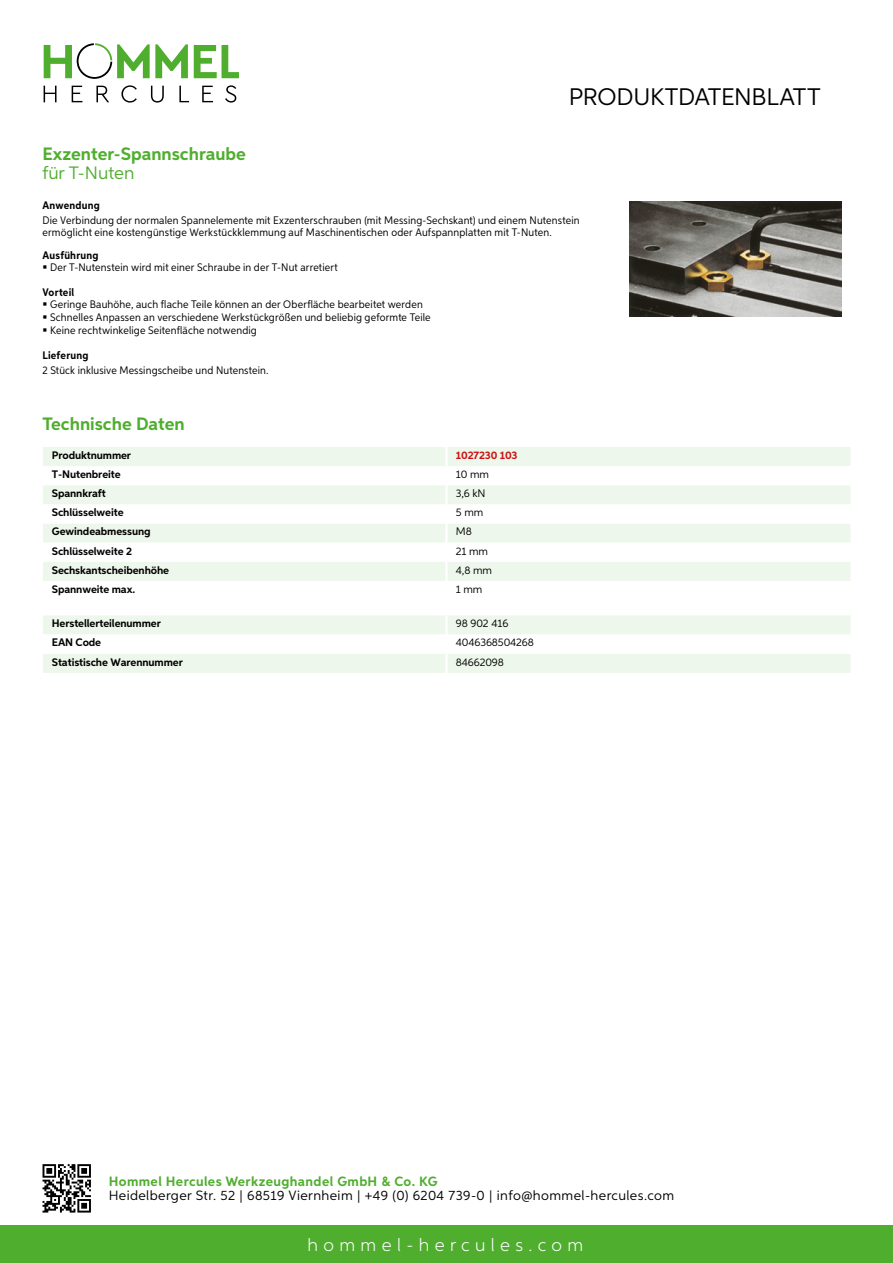
<style>
.page{position:relative;width:893px;height:1263px;background:#fff}
.page>*{position:absolute;margin:0;border:0;box-sizing:border-box;transform-origin:0 0}
.t1{font:24px "Aspira";letter-spacing:-.01em;color:#000}
.t2{font:700 18px "Aspira";color:#50ae2f}
.t3{font:300 18px "Aspira";letter-spacing:.3em;color:#fff}
.t4{font:18px "Aspira";color:#50ae2f}
.t5{font:13.5px "Aspira";letter-spacing:.03em;color:#000}
.t6{font:700 13.5px "Aspira";letter-spacing:.03em;color:#50ae2f}
.t7{font:10.95px/12.8px "Aspira Nar";letter-spacing:.015em;color:#000}
.t8{font:700 10.95px "Aspira";letter-spacing:-.01em;color:#000}
.t9{font:10.95px "Aspira";letter-spacing:-.01em;color:#000}
.t10{font:700 10.95px "Aspira Nar";letter-spacing:.02em;color:#000}
.t11{font:700 10.95px "Aspira";letter-spacing:-.01em;color:#cd1013}
</style>
<div class="page">
<div style="left:0;top:1226px;width:893px;height:37px;background:#50ae2f"></div>
<svg style="left:43px;top:1164px;width:48px;height:48px"></svg>
<svg style="left:194px;top:45px;width:45px;height:33px"></svg>
<svg style="left:44px;top:43px;width:144px;height:36px"></svg>
<svg style="left:44px;top:86px;width:13px;height:16px"></svg>
<svg style="left:72px;top:86px;width:10px;height:16px"></svg>
<svg style="left:96px;top:86px;width:13px;height:16px"></svg>
<svg style="left:121px;top:85px;width:16px;height:18px"></svg>
<svg style="left:151px;top:86px;width:13px;height:17px"></svg>
<svg style="left:179px;top:86px;width:10px;height:16px"></svg>
<svg style="left:202px;top:86px;width:11px;height:16px"></svg>
<svg style="left:225px;top:85px;width:11px;height:18px"></svg>
<div style="left:43px;top:447px;width:807px;height:19px;background:#eef7eb"></div>
<svg style="left:43px;top:485px;width:807px;height:96px;fill:#eef7eb"></svg>
<hr style="left:445px;top:447px;width:3px;height:19px;background:#fff">
<hr style="left:445px;top:485px;width:3px;height:19px;background:#fff">
<hr style="left:445px;top:504px;width:3px;height:19px;background:#fff">
<hr style="left:445px;top:523px;width:3px;height:20px;background:#fff">
<hr style="left:445px;top:543px;width:3px;height:19px;background:#fff">
<hr style="left:445px;top:562px;width:3px;height:19px;background:#fff">
<svg style="left:43px;top:615px;width:807px;height:58px"></svg>
<hr style="left:445px;top:654px;width:3px;height:19px;background:#fff">
<img style="left:629px;top:201px;width:213px;height:115px">
<h1 class="t1" style="left:569px;top:82px;width:253px">Produktdatenblatt</h1>
<h2 class="t2" style="left:43px;top:142px;width:205px">Exzenter-Spannschraube</h2>
<h2 class="t4" style="left:43px;top:162px;width:93px">für T-N uten</h2>
<p class="t10" style="left:43px;top:199px;width:59px">Anwendung</p>
<p class="t7" style="left:43px;top:214px;width:538px;line-height:12px">Die Verbindung der normalen Spannelemente mit Exzenterschrauben (mit Messing-Sechskant) und einem Nutenstein ermöglicht eine kostengünstige Werkstückklemmung auf Maschinentischen oder Aufspannplatten mit T-Nuten.</p>
<p class="t10" style="left:43px;top:248px;width:58px">Ausführung</p>
<p class="t7" style="left:50px;top:261px;width:289px">Der T-Nutenstein wird mit einer Schraube in der T-Nut arretiert</p>
<p class="t10" style="left:43px;top:285px;width:33px">Vorteil</p>
<p class="t7" style="left:50px;top:298px;width:382px">Geringe Bauhöhe, auch flache Teile können an der Oberfläche bearbeitet werden<br>Schnelles Anpassen an verschiedene Werkstückgrößen und beliebig geformte Teile<br>Keine rechtwinkelige Seitenfläche notwendig</p>
<p class="t10" style="left:43px;top:349px;width:47px">Lieferung</p>
<p class="t7" style="left:43px;top:364px;width:228px">2 Stück inklusive Messingscheibe und Nutenstein.</p>
<h2 class="t2" style="left:43px;top:413px;width:144px">Technische Daten</h2>
<p class="t8" style="left:52px;top:448px;width:81px">Produktnummer</p>
<p class="t11" style="left:456px;top:448px;width:63px">1027230 103</p>
<p class="t8" style="left:52px;top:467px;width:70px">T-Nutenbreite</p>
<p class="t9" style="left:456px;top:468px;width:35px">10 mm</p>
<p class="t8" style="left:52px;top:487px;width:55px">Spannkraft</p>
<p class="t9" style="left:456px;top:487px;width:29px">3,6 kN</p>
<p class="t8" style="left:52px;top:506px;width:73px">Schlüsselweite</p>
<p class="t9" style="left:456px;top:506px;width:29px">5 mm</p>
<p class="t8" style="left:52px;top:525px;width:100px">Gewindeabmessung</p>
<p class="t9" style="left:456px;top:525px;width:17px">M8</p>
<p class="t8" style="left:52px;top:544px;width:82px">Schlüsselweite 2</p>
<p class="t9" style="left:456px;top:544px;width:34px">21 mm</p>
<p class="t8" style="left:52px;top:563px;width:119px">Sechskantscheibenhöhe</p>
<p class="t9" style="left:456px;top:563px;width:38px">4,8 mm</p>
<p class="t8" style="left:52px;top:582px;width:85px">Spannweite max.</p>
<p class="t9" style="left:456px;top:582px;width:28px">1 mm</p>
<p class="t8" style="left:52px;top:617px;width:111px">Herstellerteilenummer</p>
<p class="t9" style="left:456px;top:617px;width:54px">98 902 416</p>
<p class="t8" style="left:52px;top:636px;width:51px">EAN Code</p>
<p class="t9" style="left:456px;top:636px;width:80px">4046368504268</p>
<p class="t8" style="left:52px;top:655px;width:132px">Statistische Warennummer</p>
<p class="t9" style="left:456px;top:655px;width:50px">84662098</p>
<p class="t6" style="left:109px;top:1172px;width:330px">Hommel Hercules Werkzeughandel GmbH &amp; Co. KG</p>
<p class="t5" style="left:109px;top:1187px;width:567px">Heidelberger Str. 52 | 68519 Viernheim | +49 (0) 6204 739-0 | info@hommel-hercules.com</p>
<h2 class="t3" style="left:307px;top:1234px;width:277px">hommel-hercules.com</h2>
</div>
